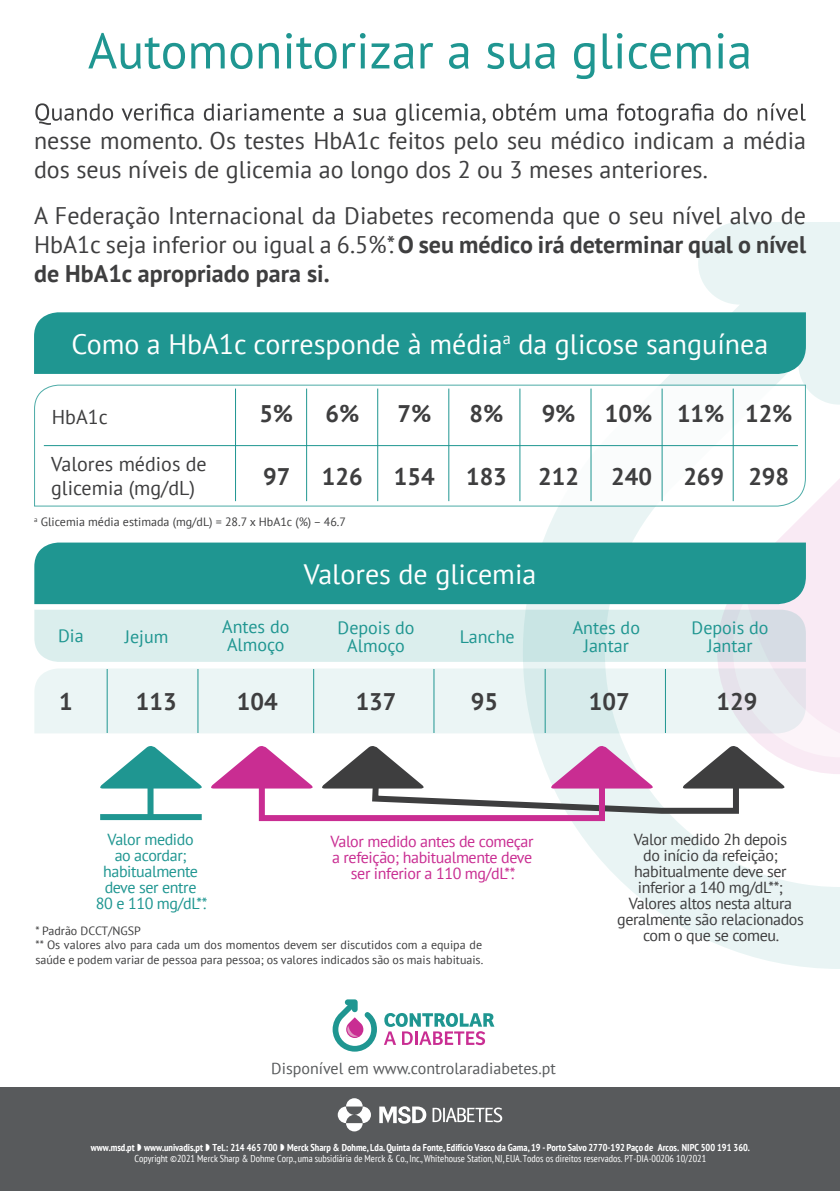
<style>
.page{position:relative;width:840px;height:1191px;background:#fff}
.page>*{position:absolute;margin:0;border:0;box-sizing:border-box;transform-origin:0 0}
.t1{font:50px "PT Sans";color:#1f9691}
.t2{font:28px "PT Sans";color:#fff}
.t3{font:24px/28.8px "PT Sans";color:#3e3e3f}
.t4{font:700 24px "PT Sans";color:#3e3e3f}
.t5{font:20px/24px "PT Sans";color:#3e3e3f}
.t6{font:18px/18px "PT Sans";color:#1f9691;text-align:center}
.t7{font:16px/16px "PT Sans";letter-spacing:-.025em;color:#3e3e3f;text-align:center}
.t8{font:16px/16px "PT Sans";letter-spacing:-.025em;color:#c92d92;text-align:center}
.t9{font:16px/16px "PT Sans";letter-spacing:-.025em;color:#1f9691;text-align:center}
.t10{font:16px "PT Sans";color:#585a5c}
.t11{font:12px/14.4px "PT Sans";color:#3e3e3f}
.t12{font:700 condensed 10px "PT Sans";color:#fff}
.t13{font:condensed 10px "PT Sans";color:#fff}
.s1{font-weight:700}
</style>
<div class="page">
<svg style="left:522px;top:222px;width:317px;height:747px"></svg>
<svg style="left:35px;top:103px;width:770px;height:23px"></svg>
<svg style="left:384px;top:1013px;width:110px;height:32px"></svg>
<svg style="left:332px;top:999px;width:45px;height:52px"></svg>
<div style="left:0;top:1087px;width:839px;height:104px;background:#585a5c"></div>
<svg style="left:346px;top:1098px;width:16px;height:8px"></svg>
<svg style="left:346px;top:1123px;width:16px;height:8px"></svg>
<svg style="left:337px;top:1106px;width:16px;height:17px"></svg>
<svg style="left:355px;top:1106px;width:16px;height:17px"></svg>
<svg style="left:379px;top:1106px;width:47px;height:17px"></svg>
<svg style="left:432px;top:1107px;width:70px;height:15px"></svg>
<div style="left:34px;top:312px;width:771px;height:62px;background:#1f9691"></div>
<svg style="left:34px;top:384px;width:772px;height:123px"></svg>
<hr style="left:235px;top:388px;width:1px;height:113px;background:#1f9691">
<hr style="left:306px;top:388px;width:1px;height:113px;background:#1f9691">
<hr style="left:377px;top:388px;width:1px;height:113px;background:#1f9691">
<hr style="left:448px;top:388px;width:1px;height:113px;background:#1f9691">
<hr style="left:590px;top:388px;width:1px;height:113px;background:#1f9691">
<hr style="left:519px;top:388px;width:1px;height:113px;background:#1f9691">
<hr style="left:732px;top:388px;width:1px;height:113px;background:#1f9691">
<hr style="left:661px;top:388px;width:1px;height:113px;background:#1f9691">
<hr style="left:44px;top:445px;width:753px;height:1px;background:#1f9691">
<div style="left:34px;top:542px;width:63px;height:62px;background:#1f9691"></div>
<div style="left:34px;top:609px;width:63px;height:53px;background:#dbeeed"></div>
<div style="left:34px;top:668px;width:63px;height:65px;background:#ebf5f5"></div>
<svg style="left:97px;top:478px;width:742px;height:338px"></svg>
<div style="left:259px;top:765px;width:345px;height:56px;border:6px solid #c92d92"></div>
<div style="left:147px;top:768px;width:6px;height:50px;background:#1f9691"></div>
<div style="left:100px;top:814px;width:102px;height:6px;background:#1f9691"></div>
<h1 class="t1" style="left:88px;top:19px;width:665px">Automonitorizar a sua glicemia</h1>
<p class="t3" style="left:34px;top:126px;width:773px">nesse momento. Os testes HbA1c feitos pelo seu médico indicam a média dos seus níveis de glicemia ao longo dos 2 ou 3 meses anteriores.</p>
<p class="t3" style="left:34px;top:200px;width:773px;text-align:justify">A Federação Internacional da Diabetes recomenda que o seu nível alvo de HbA1c seja inferior ou igual a 6.5%*.<span class="s1">O seu médico irá determinar qual o nível de HbA1c apropriado para si.</span></p>
<p class="t2" style="left:72px;top:326px;width:697px">Como a HbA1c corresponde à média<sup>a</sup> da glicose sanguínea</p>
<p class="t5" style="left:52px;top:404px;width:57px">HbA1c</p>
<p class="t4" style="left:259px;top:398px;width:35px">5%</p>
<p class="t4" style="left:325px;top:398px;width:35px">6%</p>
<p class="t4" style="left:397px;top:398px;width:35px">7%</p>
<p class="t4" style="left:469px;top:398px;width:35px">8%</p>
<p class="t4" style="left:541px;top:398px;width:252px">9% 10% 11% 12%</p>
<p class="t5" style="left:51px;top:452px;width:157px">Valores médios de glicemia (mg/dL)</p>
<p class="t4" style="left:263px;top:461px;width:29px">97</p>
<p class="t4" style="left:322px;top:461px;width:42px">126</p>
<p class="t4" style="left:394px;top:461px;width:42px">154</p>
<p class="t4" style="left:466px;top:461px;width:42px">183</p>
<p class="t4" style="left:538px;top:461px;width:42px">212</p>
<p class="t4" style="left:611px;top:461px;width:42px">240</p>
<p class="t4" style="left:683px;top:461px;width:107px">269 298</p>
<p class="t11" style="left:34px;top:514px;width:313px"><sup>a</sup> Glicemia média estimada (mg/dL) = 28.7 x HbA1c (%) – 46.7</p>
<p class="t6" style="left:58px;top:626px;width:27px">Dia</p>
<p class="t6" style="left:125px;top:627px;width:45px">Jejum</p>
<p class="t2" style="left:303px;top:556px;width:234px">Valores de glicemia</p>
<p class="t6" style="left:222px;top:617px;width:69px;text-align:left">Antes do<br>Almoço</p>
<p class="t6" style="left:572px;top:618px;width:69px">Antes do<br>Jantar</p>
<p class="t6" style="left:337px;top:618px;width:78px">Depois do<br>Almoço</p>
<p class="t6" style="left:691px;top:618px;width:78px">Depois do<br>Jantar</p>
<p class="t6" style="left:459px;top:627px;width:56px">Lanche</p>
<p class="t4" style="left:59px;top:685px;width:15px">1</p>
<p class="t4" style="left:136px;top:685px;width:42px">113</p>
<p class="t4" style="left:237px;top:685px;width:42px">104</p>
<p class="t4" style="left:355px;top:685px;width:42px">137</p>
<p class="t4" style="left:470px;top:685px;width:29px">95</p>
<p class="t4" style="left:588px;top:685px;width:42px">107</p>
<p class="t4" style="left:716px;top:685px;width:42px">129</p>
<p class="t9" style="left:96px;top:830px;width:113px">Valor medido<br>ao acordar; habitualmente deve ser entre<br>80 e 110 mg/dL**.</p>
<p class="t7" style="left:616px;top:830px;width:188px">Valor medido 2h depois<br>do início da refeição; habitualmente deve ser inferior a 140 mg/dL**;<br>Valores altos nesta altura geralmente são relacionados com o que se comeu.</p>
<p class="t8" style="left:330px;top:833px;width:204px">Valor medido antes de começar a refeição; habitualmente deve ser inferior a 110 mg/dL**.</p>
<p class="t11" style="left:35px;top:923px;width:449px">* Padrão DCCT/NGSP<br>** Os valores alvo para cada um dos momentos devem ser discutidos com a equipa de saúde e podem variar de pessoa para pessoa; os valores indicados são os mais habituais.</p>
<p class="t10" style="left:271px;top:1058px;width:286px">Disponível em www.controlaradiabetes.pt</p>
<p class="t12" style="left:91px;top:1140px;width:660px">www.msd.pt www.univadis.pt Tel.: 214 465 700 Merck Sharp &amp; Dohme, Lda. Quinta da Fonte, Edifício Vasco da Gama, 19 - Porto Salvo 2770-192 Paço de Arcos. NIPC 500 191 360.</p>
<p class="t13" style="left:134px;top:1152px;width:572px">Copyright ©2021 Merck Sharp &amp; Dohme Corp., uma subsidiária de Merck &amp; Co., Inc., Whitehouse Station, NJ, EUA. Todos os direitos reservados. PT-DIA-00206 10/2021</p>
</div>
